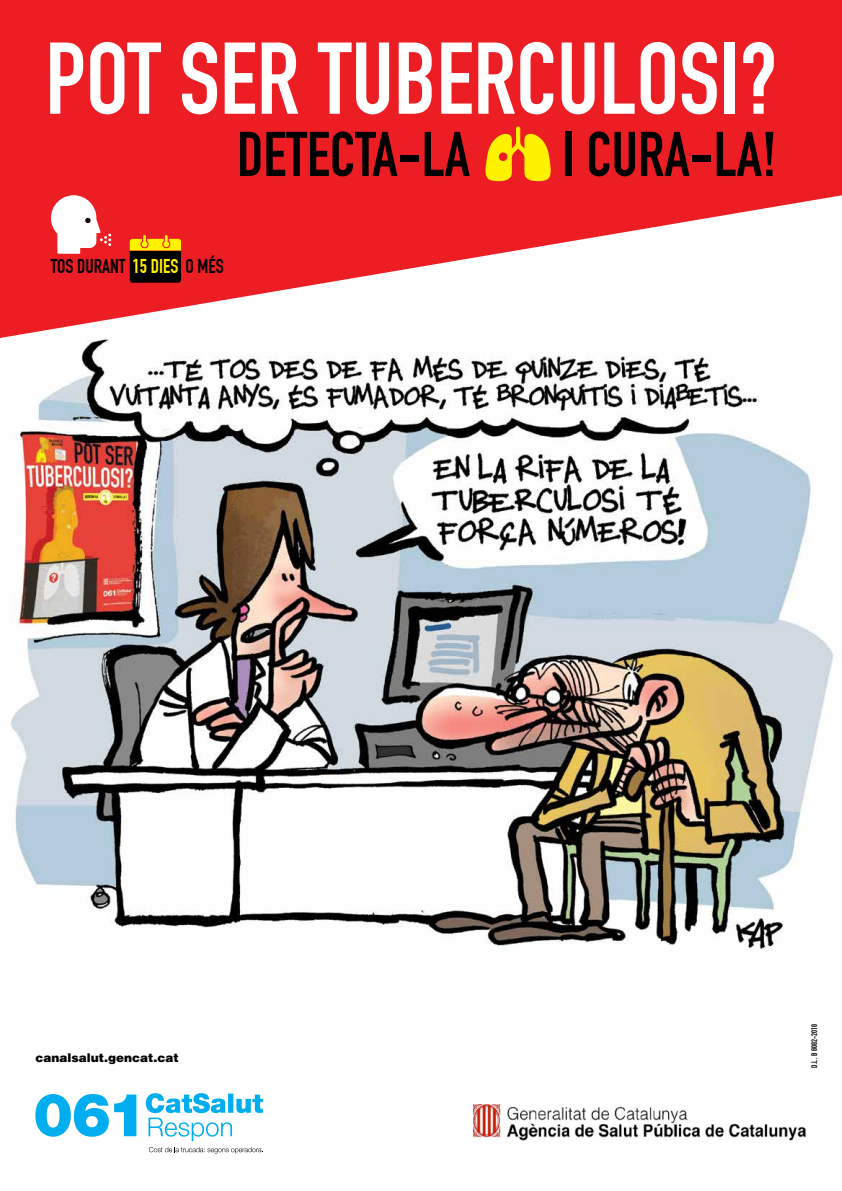
<style>
.page{position:relative;width:842px;height:1191px;background:#fff}
.page>*{position:absolute;margin:0;border:0;box-sizing:border-box;transform-origin:0 0}
.t1{font:700 100px "DIN Condensed";color:#fff}
.t2{font:700 62px "DIN Condensed";color:#000}
.t3{font:700 19.6px "DIN Condensed";color:#000}
.t4{font:900 12px "Helvetica";color:#000}
.t5{font:700 8px "DIN Condensed";letter-spacing:.025em;color:#000}
.s1{color:#fff200}
</style>
<div class="page">
<img style="left:10px;top:339px;width:824px;height:611px">
<svg style="left:0;top:0;width:842px;height:338px;fill:#ed1d24"></svg>
<svg style="left:486px;top:126px;width:65px;height:55px;background:#f8a00d"></svg>
<div style="left:499px;top:152px;width:8px;height:9px;background:#ed1d24;border-radius:50%"></div>
<svg style="left:130px;top:235px;width:51px;height:48px;background:#543a03"></svg>
<svg style="left:51px;top:195px;width:60px;height:59px"></svg>
<img style="left:473px;top:1105px;width:333px;height:35px">
<svg style="left:35px;top:1093px;width:228px;height:48px"></svg>
<svg style="left:149px;top:1147px;width:114px;height:6px"></svg>
<h1 class="t1" style="left:45px;top:20px;width:733px">POT SER TUBERCULOSI?</h1>
<h2 class="t2" style="left:237px;top:118px;width:234px">DETECTA-LA</h2>
<h2 class="t2" style="left:562px;top:118px;width:216px">I CURA-LA!</h2>
<h3 class="t3" style="left:51px;top:255px;width:174px">TOS DURANT <span class="s1">15 DIES</span> O MÉS</h3>
<p class="t4" style="left:36px;top:1049px;width:145px">canalsalut.gencat.cat</p>
<p class="t5" style="left:810px;top:1067px;width:45px;rotate:-90deg">D.L. B 8082-2018</p>
</div>
